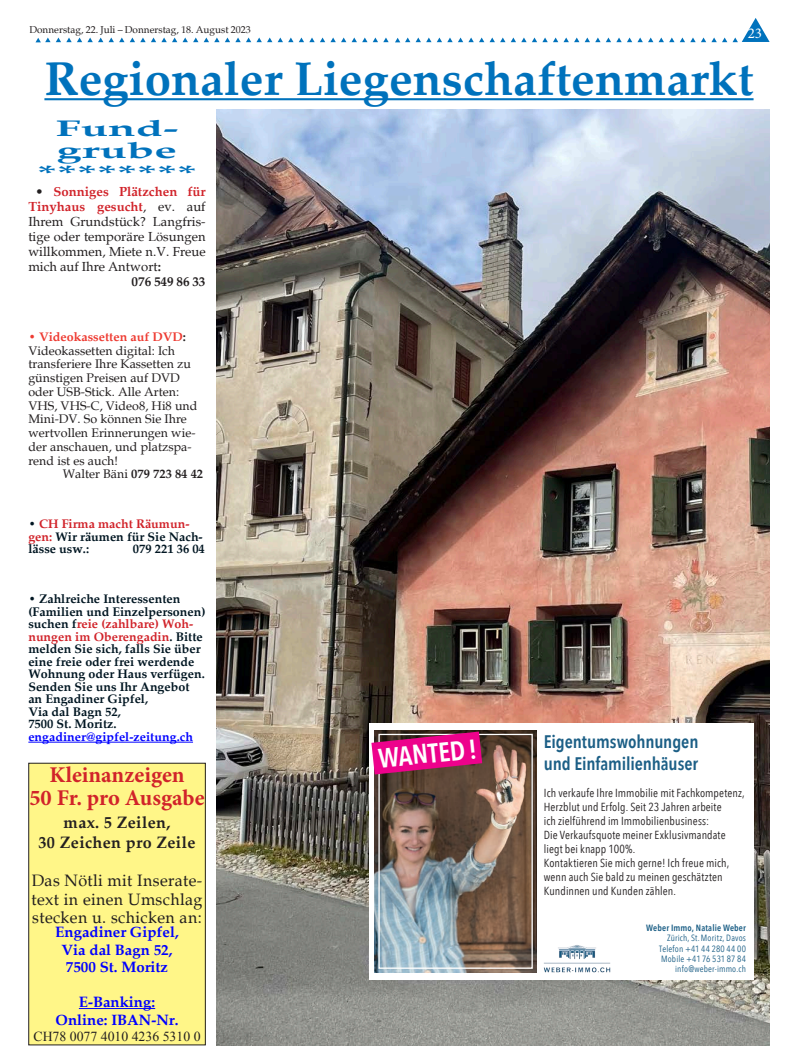
<style>
.page{position:relative;width:798px;height:1063px;background:#fff}
.page>*{position:absolute;margin:0;border:0;box-sizing:border-box;transform-origin:0 0}
.t1{font:700 47.5px "Palatia";color:#0072bc}
.t2{font:600 27.12px "Avenir Next Condensed";color:#fff}
.t3{font:700 22.5px "Minion Pro";color:#d1232a}
.Seitenrubrik{font:700 22.5px/22.5px "Palatia";color:#0072bc;scale:2 1}
.t4{font:600 18.12px/21.8px "Avenir Next Condensed";letter-spacing:-.005em;color:#1c5f86}
.t5{font:16.5px/18.8px "Palatia";letter-spacing:.02em;color:#231f20;text-align:justify}
.t6{font:700 16.5px "Palatia";letter-spacing:.02em;color:#231f20}
.t7{font:700 15px "Palatia";color:#00f}
.t8{font:15px "Minion Pro";color:#fff}
.t9{font:13.75px "Times New Roman";color:#231f20}
.Lauftext_Liegenschaf{font:13.12px/15px "Palatia";color:#231f20;text-align:justify}
.Lauftext_Liegenschaf-2{font:700 13.12px "Palatia";color:#231f20}
.t10{font:700 12.5px/12.5px "Palatia";color:#011622}
.t11{font:12.5px/13.8px "Palatia";color:#231f20}
.t12{font:700 12.5px "Palatia";color:#00f}
.t13{font:11.62px/14px "Avenir Next Condensed";letter-spacing:.005em;color:#231f20}
.t14{font:10px "Palatia";color:#231f20}
.t15{font:9.12px/10.4px "Avenir Next Condensed";letter-spacing:.015em;color:#1c5f86;text-align:right}
.s1{font-weight:700;color:#d1232a}
.s2{font-weight:700}
.s3{font-weight:700;color:#ee3b32}
.s4{color:#d1232a}
.s5{font-weight:600}
</style>
<div class="page">
<svg style="left:669px;top:38px;width:15px;height:4px"></svg>
<svg style="left:595px;top:38px;width:68px;height:4px"></svg>
<svg style="left:574px;top:38px;width:15px;height:4px"></svg>
<svg style="left:500px;top:38px;width:68px;height:4px"></svg>
<svg style="left:479px;top:38px;width:15px;height:4px"></svg>
<svg style="left:690px;top:18px;width:79px;height:24px"></svg>
<svg style="left:395px;top:38px;width:78px;height:4px"></svg>
<svg style="left:320px;top:38px;width:68px;height:4px"></svg>
<svg style="left:225px;top:38px;width:89px;height:4px"></svg>
<svg style="left:130px;top:38px;width:89px;height:4px"></svg>
<svg style="left:35px;top:38px;width:89px;height:4px"></svg>
<hr style="left:44px;top:98px;width:709px;height:2px;background:#0072bc">
<img style="left:216px;top:109px;width:553px;height:937px">
<hr style="left:28px;top:742px;width:165px;height:1px;background:#00f">
<div style="left:29px;top:763px;width:176px;height:282px;background:#fff688"></div>
<div style="left:28px;top:763px;width:178px;height:282px;border:1px solid #231f20"></div>
<hr style="left:79px;top:1008px;width:76px;height:1px;background:#00f">
<div style="left:369px;top:723px;width:384px;height:257px;background:#fff"></div>
<img style="left:374px;top:730px;width:162px;height:242px">
<div style="left:378px;top:734px;width:154px;height:235px;border:1px solid #fff"></div>
<img style="left:543px;top:945px;width:68px;height:28px">
<svg style="left:371px;top:730px;width:144px;height:64px"></svg>
<p class="t14" style="left:29px;top:23px;width:223px">Donnerstag, 22. Juli – Donnerstag, 18. August 2023</p>
<p class="t1" style="left:44px;top:50px;width:710px">Regionaler Liegenschaftenmarkt</p>
<p class="Seitenrubrik" style="left:56px;top:117px;width:63px">Fund&shy;grube</p>
<p class="Seitenrubrik" style="left:37px;top:162px;width:81px">********</p>
<p class="Lauftext_Liegenschaf" style="left:28px;top:184px;width:179px;text-indent:7px">• <span class="s1">Sonniges Plätzchen für Tinyhaus gesucht</span>, ev. auf Ihrem Grundstück? Langfris&shy;tige oder temporäre Lösungen willkommen, Miete n.V. Freue mich auf Ihre Antwort<span class="s2">:</span></p>
<p class="Lauftext_Liegenschaf-2" style="left:131px;top:274px;width:75px">076 549 86 33</p>
<p class="t8" style="left:747px;top:23px;width:16px">23</p>
<p class="t11" style="left:28px;top:330px;width:170px"><span class="s3">• Videokassetten auf DVD</span><span class="s2">:<br></span>Videokassetten digital: Ich transferiere Ihre Kassetten zu günstigen Preisen auf DVD oder USB-Stick. Alle Arten:<br>VHS, VHS-C, Video8, Hi8 und<br>Mini-DV. So können Sie Ihre wertvollen Erinnerungen wie&shy;der anschauen, und platzspa&shy;rend ist es auch!</p>
<p class="t11" style="left:63px;top:467px;width:142px">Walter Bäni <span class="s2">079 723 84 42</span></p>
<p class="t10" style="left:28px;top:518px;width:176px">• <span class="s4">CH Firma macht Räumun&shy;gen:</span> Wir räumen für Sie Nach&shy;lässe usw.:</p>
<p class="t10" style="left:133px;top:543px;width:73px">079 221 36 04</p>
<p class="t10" style="left:28px;top:593px;width:179px">• Zahlreiche Interessenten (Familien und Einzelpersonen) suchen f<span class="s4">reie (zahlbare) Woh&shy;nungen im Oberengadin</span>. Bitte melden Sie sich, falls Sie über eine freie oder frei werdende<br>Wohnung oder Haus verfügen.<br>Senden Sie uns Ihr Angebot an Engadiner Gipfel,</p>
<p class="t10" style="left:28px;top:705px;width:94px">Via dal Bagn 52,</p>
<p class="t10" style="left:28px;top:718px;width:90px">7500 St. Moritz.</p>
<p class="t12" style="left:28px;top:729px;width:166px">engadiner@gipfel-zeitung.ch</p>
<p class="t3" style="left:49px;top:759px;width:136px">Kleinanzeigen</p>
<p class="t3" style="left:29px;top:782px;width:177px">50 Fr. pro Ausgabe</p>
<p class="t6" style="left:64px;top:813px;width:108px">max. 5 Zeilen,</p>
<p class="t6" style="left:39px;top:833px;width:158px">30 Zeichen pro Zeile</p>
<p class="t5" style="left:31px;top:871px;width:172px">Das Nötli mit Inserate&shy;text in einen Umschlag stecken u. schicken an:</p>
<p class="t7" style="left:55px;top:923px;width:125px">Engadiner Gipfel,</p>
<p class="t7" style="left:62px;top:940px;width:112px">Via dal Bagn 52,</p>
<p class="t7" style="left:66px;top:958px;width:104px">7500 St. Moritz</p>
<p class="t7" style="left:79px;top:993px;width:78px">E-Banking:</p>
<p class="t7" style="left:55px;top:1010px;width:124px">Online: IBAN-Nr.</p>
<p class="t9" style="left:33px;top:1027px;width:168px">CH78 0077 4010 4236 5310 0</p>
<p class="t2" style="left:376px;top:735px;width:101px;rotate:-6deg">WANTED !</p>
<p class="t4" style="left:543px;top:731px;width:156px">Eigentumswohnungen und Einfamilienhäuser</p>
<p class="t13" style="left:543px;top:786px;width:202px">Ich verkaufe Ihre Immobilie mit Fachkompetenz, Herzblut und Erfolg. Seit 23 Jahren arbeite<br>ich zielführend im Immobilienbusiness:<br>Die Verkaufsquote meiner Exklusivmandate liegt bei knapp 100%.<br>Kontaktieren Sie mich gerne! Ich freue mich, wenn auch Sie bald zu meinen geschätzten Kundinnen und Kunden zählen.</p>
<p class="t15" style="left:646px;top:922px;width:101px"><span class="s5">Weber Immo, Natalie Weber<br></span>Zürich, St. Moritz, Davos<br>Telefon +41 44 280 44 00<br>Mobile +41 76 531 87 84 info@weber-immo.ch</p>
</div>
